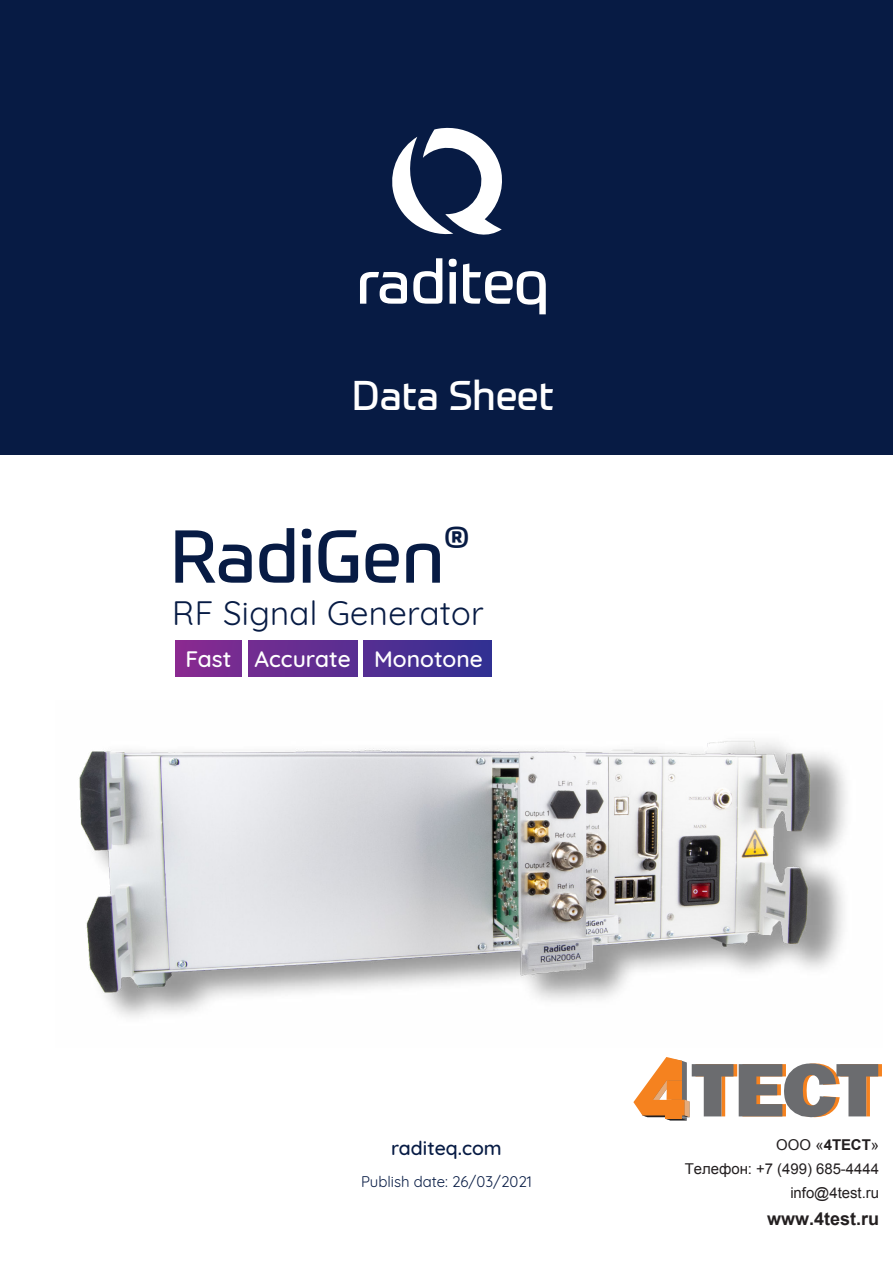
<style>
.page{position:relative;width:893px;height:1263px;background:#fff}
.page>*{position:absolute;margin:0;border:0;box-sizing:border-box;transform-origin:0 0}
.t1{font:73.5px "Prometo";color:#071b44}
.t2{font:40.5px "Prometo";color:#fff}
.t3{font:33px "Quicksand";letter-spacing:.01em;color:#071b44}
.t4{font:500 22.8px "Quicksand";color:#fff}
.t5{font:500 19.5px "Quicksand";color:#071b44}
.t6{font:700 18px "Arial";color:#231f20}
.t7{font:15px/24px "Arial";color:#231f20;text-align:right}
.t8{font:15px "Quicksand";color:#071b44}
.s1{font-weight:700}
.s2{font-style:inherit}
</style>
<div class="page">
<div style="left:0;top:0;width:893px;height:455px;background:#071b44"></div>
<svg style="left:392px;top:127px;width:110px;height:108px"></svg>
<svg style="left:360px;top:272px;width:47px;height:32px"></svg>
<svg style="left:413px;top:258px;width:29px;height:46px"></svg>
<svg style="left:449px;top:259px;width:8px;height:45px"></svg>
<svg style="left:463px;top:263px;width:83px;height:51px"></svg>
<img style="left:79px;top:740px;width:768px;height:277px">
<div style="left:175px;top:640px;width:66px;height:36px;background:#802a91"></div>
<div style="left:248px;top:640px;width:110px;height:36px;background:linear-gradient(to right,#732d91,#582e91)"></div>
<div style="left:364px;top:640px;width:128px;height:36px;background:linear-gradient(to right,#562e92,#303092)"></div>
<svg style="left:633px;top:1057px;width:249px;height:63px"></svg>
<h2 class="t2" style="left:352px;top:371px;width:203px">Data Sheet</h2>
<h1 class="t1" style="left:170px;top:512px;width:301px">RadiGen<sup>®</sup></h1>
<h3 class="t3" style="left:172px;top:587px;width:313px">RF Signal Generator</h3>
<h3 class="t4" style="left:185px;top:641px;width:299px">Fast Accurate Monotone</h3>
<h3 class="t5" style="left:391px;top:1132px;width:112px">raditeq.com</h3>
<p class="t8" style="left:361px;top:1169px;width:172px">Publish date: 26/03/2021</p>
<p class="t7" style="left:685px;top:1133px;width:196px">ООО «<span class="s1">4ТЕСТ</span>»<br>Телефон: +7 (499) 685-4444 <span class="s2">info</span>@4test.ru</p>
<p class="t6" style="left:767px;top:1207px;width:114px">www.4test.ru</p>
</div>
